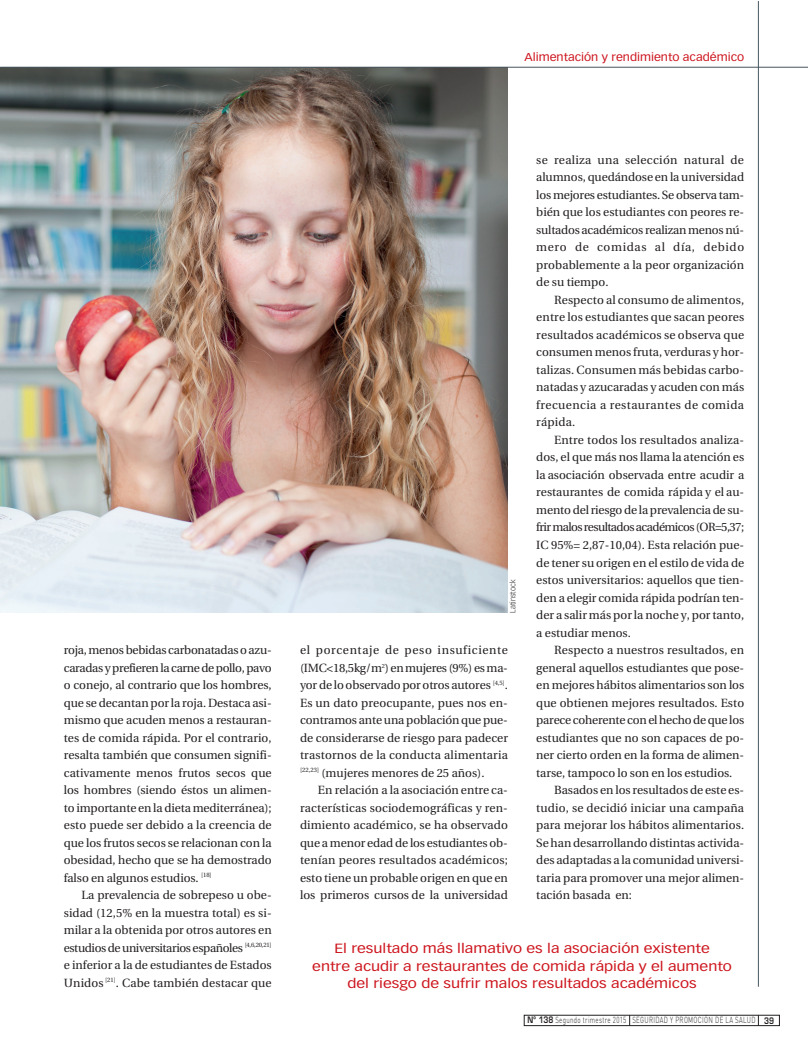
<style>
.page{position:relative;width:808px;height:1053px;background:#fff}
.page>*{position:absolute;margin:0;border:0;box-sizing:border-box;transform-origin:0 0}
.t1{font:13.12px/17.5px "Vectora LT";color:#cd151d;text-align:center;scale:1.2 1}
.t2{font:11.88px/17.5px "Utopia";color:#231f20;text-align:justify}
.t3{font:11.88px "Utopia";letter-spacing:-.02em;color:#231f20}
.t4{font:11.25px "Vectora LT";color:#cd151d;scale:1.1 1}
.t5{font:300 8.75px "DIN";letter-spacing:.05em;color:#231f20;scale:.7 1}
.t6{font:300 7.5px "Vectora LT";color:#231f20}
.s1{font-family:"Eurostile";font-weight:600}
</style>
<div class="page">
<div style="left:524px;top:1014px;width:255px;height:11px;border:1px solid #231f20"></div>
<hr style="left:758px;top:1px;width:1px;height:985px;background:#45555f">
<img style="left:0;top:68px;width:508px;height:544px">
<hr style="left:0;top:67px;width:808px;height:1px;background:#45555f">
<p class="t4" style="left:524px;top:52px;width:201px">Alimentación y rendimiento académico</p>
<p class="t2" style="left:64px;top:642px;width:209px">roja, menos bebidas carbonatadas o azu&shy;caradas y prefieren la carne de pollo, pavo o conejo, al contrario que los hombres, que se decantan por la roja. Destaca asi&shy;mismo que acuden menos a restauran&shy;tes de comida rápida. Por el contrario, resalta también que consumen signifi&shy;cativamente menos frutos secos que los hombres (siendo éstos un alimen&shy;to importante en la dieta mediterránea); esto puede ser debido a la creencia de que los frutos secos se relacionan con la obesidad, hecho que se ha demostrado falso en algunos estudios. <sup>[18]</sup></p>
<p class="t2" style="left:64px;top:887px;width:209px;text-indent:18px">La prevalencia de sobrepeso u obe&shy;sidad (12,5% en la muestra total) es si&shy;milar a la obtenida por otros autores en estudios de universitarios españoles <sup>[4,6,20,21] </sup>e inferior a la de estudiantes de Estados Unidos <sup>[21]</sup>. Cabe también destacar que</p>
<p class="t6" style="left:510px;top:612px;width:34px;rotate:-90deg">Latinstock</p>
<p class="t2" style="left:300px;top:642px;width:209px">el porcentaje de peso insuficiente (IMC&lt;18,5kg/m<sup>2</sup>) en mujeres (9%) es ma&shy;yor de lo observado por otros autores <sup>[4,5]</sup>.<br>Es un dato preocupante, pues nos en&shy;contramos ante una población que pue&shy;de considerarse de riesgo para padecer trastornos de la conducta alimentaria <sup>[22,23]</sup> (mujeres menores de 25 años).</p>
<p class="t2" style="left:300px;top:782px;width:209px;text-indent:18px">En relación a la asociación entre ca&shy;racterísticas sociodemográficas y ren&shy;dimiento académico, se ha observado que a menor edad de los estudiantes ob&shy;tenían peores resultados académicos; esto tiene un probable origen en que en los primeros cursos de la universidad</p>
<p class="t2" style="left:536px;top:152px;width:209px">se realiza una selección natural de alumnos, quedándose en la universidad los mejores estudiantes. Se observa tam&shy;bién que los estudiantes con peores re&shy;sultados académicos realizan menos nú&shy;mero de comidas al día, debido probablemente a la peor organización de su tiempo.</p>
<p class="t2" style="left:536px;top:292px;width:209px;text-indent:18px">Respecto al consumo de alimentos, entre los estudiantes que sacan peores resultados académicos se observa que consumen menos fruta, verduras y hor&shy;talizas. Consumen más bebidas carbo&shy;natadas y azucaradas y acuden con más frecuencia a restaurantes de comida rápida.</p>
<p class="t2" style="left:536px;top:432px;width:209px;text-indent:18px">Entre todos los resultados analiza&shy;dos, el que más nos llama la atención es la asociación observada entre acudir a restaurantes de comida rápida y el au&shy;mento del riesgo de la prevalencia de su&shy;frir malos resultados académicos (OR=5,37; IC 95%= 2,87-10,04). Esta relación pue&shy;de tener su origen en el estilo de vida de estos universitarios: aquellos que tien&shy;den a elegir comida rápida podrían ten&shy;der a salir más por la noche y, por tanto, a estudiar menos.</p>
<p class="t2" style="left:554px;top:642px;width:192px">Respecto a nuestros resultados, en</p>
<p class="t2" style="left:536px;top:659px;width:209px">general aquellos estudiantes que pose-</p>
<p class="t2" style="left:536px;top:677px;width:209px">en mejores hábitos alimentarios son los</p>
<p class="t2" style="left:536px;top:694px;width:209px">que obtienen mejores resultados. Esto</p>
<p class="t3" style="left:536px;top:715px;width:209px">parece coherente con el hecho de que los</p>
<p class="t2" style="left:536px;top:729px;width:209px">estudiantes que no son capaces de po-</p>
<p class="t2" style="left:536px;top:747px;width:209px">ner cierto orden en la forma de alimen-</p>
<p class="t2" style="left:536px;top:764px;width:198px">tarse, tampoco lo son en los estudios.</p>
<p class="t2" style="left:554px;top:782px;width:192px">Basados en los resultados de este es-</p>
<p class="t2" style="left:536px;top:799px;width:209px">tudio, se decidió iniciar una campaña</p>
<p class="t2" style="left:536px;top:817px;width:209px">para mejorar los hábitos alimentarios.</p>
<p class="t2" style="left:536px;top:834px;width:209px">Se han desarrollando distintas activida-</p>
<p class="t2" style="left:536px;top:852px;width:209px">des adaptadas a la comunidad universi-</p>
<p class="t2" style="left:536px;top:869px;width:209px">taria para promover una mejor alimen-</p>
<p class="t2" style="left:536px;top:887px;width:97px">tación basada en:</p>
<p class="t1" style="left:312px;top:940px;width:351px">El resultado más llamativo es la asociación existente<br>entre acudir a restaurantes de comida rápida y el aumento del riesgo de sufrir malos resultados académicos</p>
<p class="t5" style="left:527px;top:1017px;width:354px"><span class="s1">Nº 138</span> Segundo trimestre 2015 SEGURIDAD Y PROMOCIÓN DE LA SALUD <span class="s1">39</span></p>
</div>
